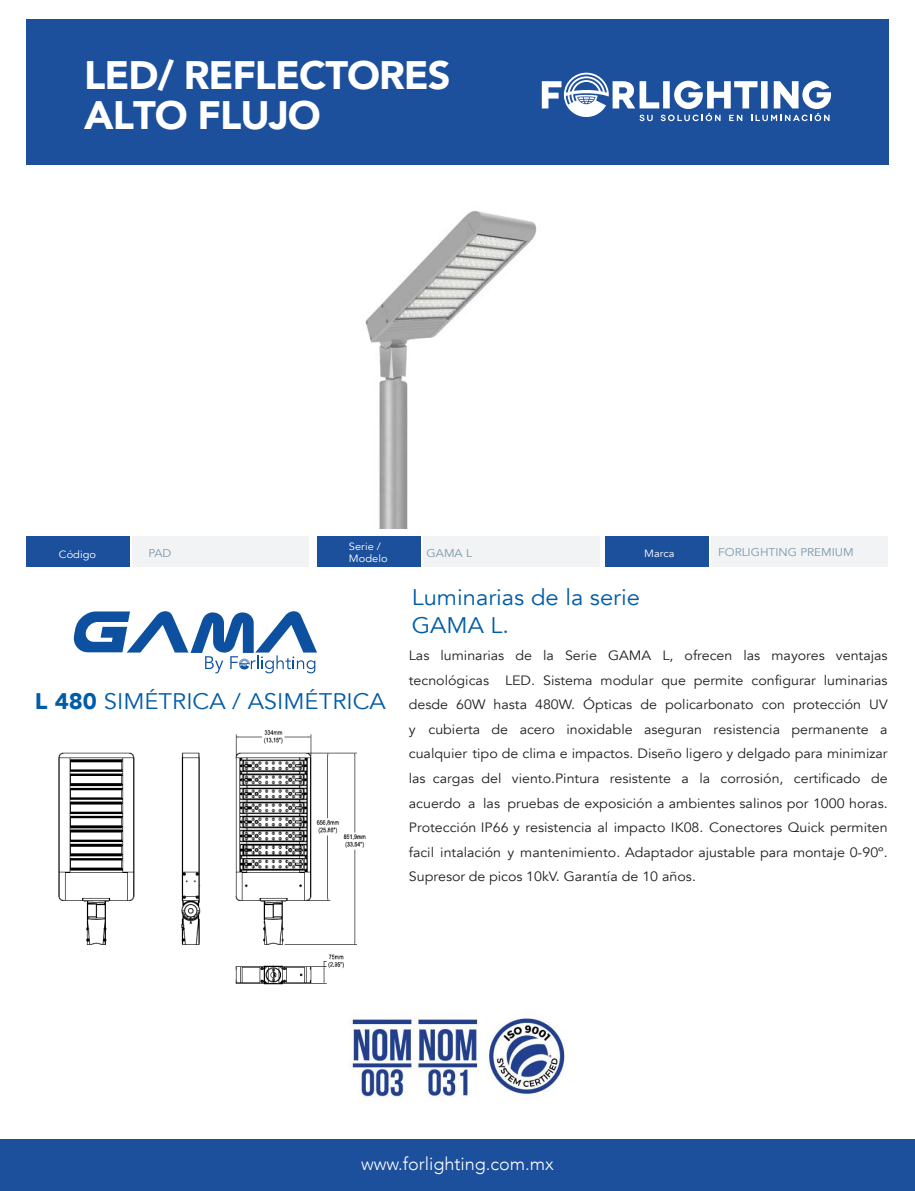
<style>
.page{position:relative;width:915px;height:1191px;background:#fff}
.page>*{position:absolute;margin:0;border:0;box-sizing:border-box;transform-origin:0 0}
.t1{font:900 39.6px/39.6px "Avenir";letter-spacing:-.025em;color:#fff}
.t2{font:22.5px/28.5px "Avenir";color:#005ca7;scale:1.05 1}
.t3{font:300 18px "Avenir";color:#fff}
.t4{font:13.5px/24.6px "Avenir";color:#231f20;text-align:justify;scale:1.05 1}
.t5{font:11.25px "Avenir";color:#7c98aa;scale:1.05 1}
.t6{font:10.5px/12px "Avenir";color:#fff;scale:1.05 1}
.s1{font-weight:900}
</style>
<div class="page">
<div style="left:26px;top:20px;width:862px;height:145px;background:#1c4f9c"></div>
<svg style="left:541px;top:73px;width:289px;height:48px"></svg>
<div style="left:26px;top:536px;width:104px;height:31px;background:#1c4f9c"></div>
<div style="left:133px;top:536px;width:176px;height:31px;background:#f2f3f4"></div>
<div style="left:317px;top:536px;width:103px;height:31px;background:#1c4f9c"></div>
<div style="left:423px;top:536px;width:176px;height:31px;background:#f2f3f4"></div>
<div style="left:605px;top:536px;width:103px;height:31px;background:#1c4f9c"></div>
<div style="left:711px;top:536px;width:176px;height:31px;background:#f2f3f4"></div>
<div style="left:0;top:1139px;width:914px;height:52px;background:#1c4f9c"></div>
<svg style="left:73px;top:611px;width:244px;height:62px"></svg>
<img style="left:365px;top:210px;width:172px;height:318px">
<img style="left:58px;top:730px;width:308px;height:255px">
<img style="left:486px;top:1018px;width:80px;height:78px">
<img style="left:349px;top:1017px;width:129px;height:82px">
<h1 class="t1" style="left:84px;top:54px;width:368px">LED/ REFLECTORES<br>ALTO FLUJO</h1>
<p class="t6" style="left:59px;top:548px;width:37px">Código</p>
<p class="t6" style="left:349px;top:541px;width:38px">Serie /<br>Modelo</p>
<p class="t5" style="left:148px;top:547px;width:23px">PAD</p>
<p class="t5" style="left:426px;top:546px;width:45px">GAMA L</p>
<p class="t6" style="left:644px;top:547px;width:30px">Marca</p>
<p class="t5" style="left:718px;top:545px;width:130px">FORLIGHTING PREMIUM</p>
<h2 class="t2" style="left:35px;top:687px;width:335px"><span class="s1">L 480</span> SIMÉTRICA / ASIMÉTRICA</h2>
<h2 class="t2" style="left:411px;top:583px;width:219px">Luminarias de la serie<br>GAMA L.</h2>
<p class="t4" style="left:408px;top:643px;width:457px">Las luminarias de la Serie GAMA L, ofrecen las mayores ventajas tecnológicas LED. Sistema modular que permite configurar luminarias desde 60W hasta 480W. Ópticas de policarbonato con protección UV y cubierta de acero inoxidable aseguran resistencia permanente a cualquier tipo de clima e impactos. Diseño ligero y delgado para minimizar las cargas del viento.Pintura resistente a la corrosión, certificado de acuerdo a las pruebas de exposición a ambientes salinos por 1000 horas.<br>Protección IP66 y resistencia al impacto IK08. Conectores Quick permiten facil intalación y mantenimiento. Adaptador ajustable para montaje 0-90º.<br>Supresor de picos 10kV. Garantía de 10 años.</p>
<h3 class="t3" style="left:361px;top:1153px;width:194px">www.forlighting.com.mx</h3>
</div>
